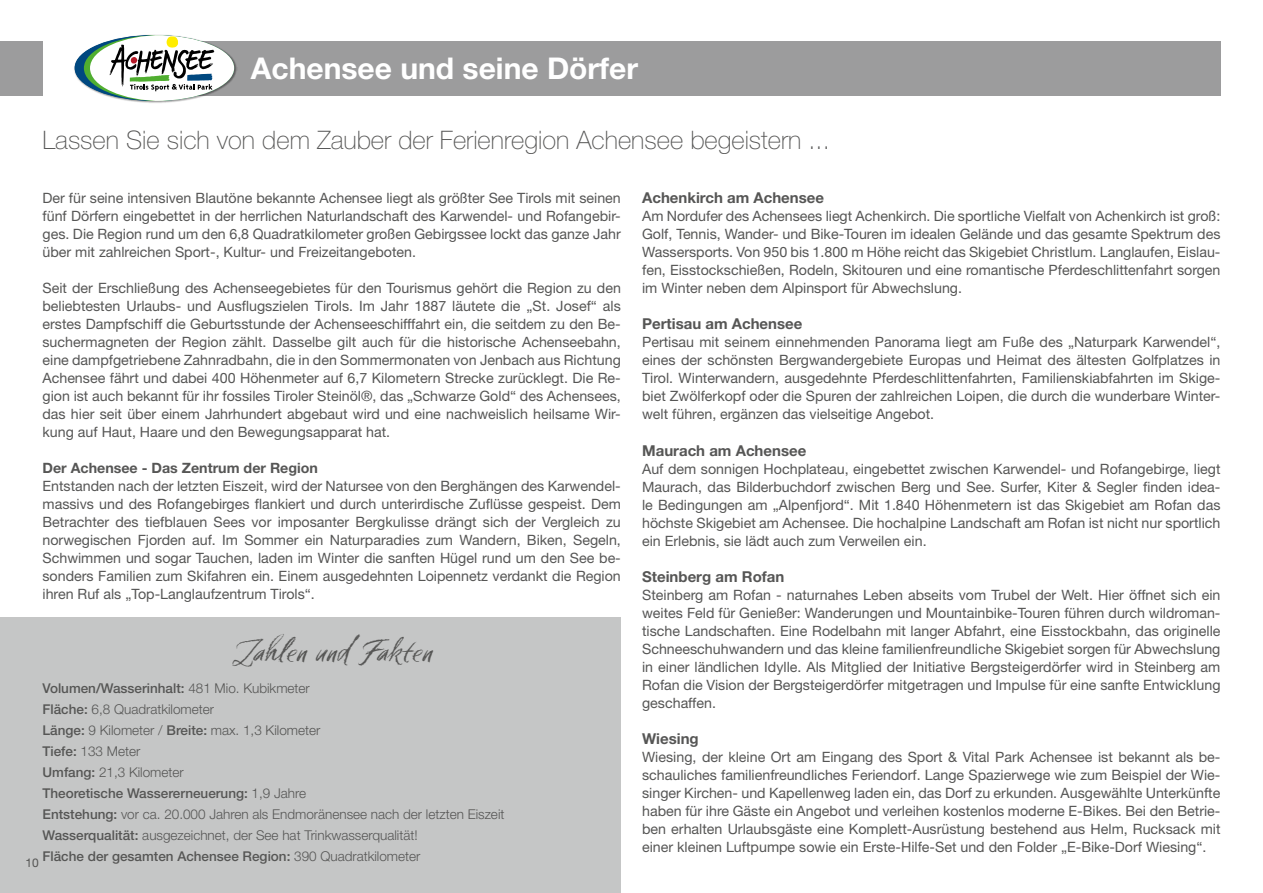
<style>
.page{position:relative;width:1263px;height:893px;background:#fff}
.page>*{position:absolute;margin:0;border:0;box-sizing:border-box;transform-origin:0 0}
.t1{font:700 30px "Helvetica Neue LT Pro";color:#fff}
.t2{font:30px "Six Hands Chalk";color:#565655}
.t3{font:100 25.5px "Helvetica Neue LT Pro";color:#565655}
.t4{font:700 15px "Helvetica Neue LT Pro";color:#565655}
.t5{font:14.25px/18px "Helvetica Neue LT Pro";color:#565655;text-align:justify}
.t6{font:700 14.25px "Helvetica Neue LT Pro";color:#565655}
.t7{font:300 13.5px/21px "Helvetica Neue LT Pro";color:#565655}
.t8{font:12px "Helvetica Neue LT Pro";color:#565655}
.s1{font-weight:500}
</style>
<div class="page">
<div style="left:0;top:42px;width:43px;height:54px;background:#9c9c9d"></div>
<div style="left:179px;top:42px;width:1041px;height:54px;background:#9c9c9d"></div>
<img style="left:74px;top:34px;width:163px;height:69px">
<svg style="left:75px;top:35px;width:159px;height:66px"></svg>
<div style="left:0;top:617px;width:621px;height:276px;background:#c5c6c6"></div>
<h1 class="t1" style="left:251px;top:50px;width:389px">Achensee und seine Dörfer</h1>
<h2 class="t3" style="left:43px;top:125px;width:789px">Lassen Sie sich von dem Zauber der Ferienregion Achensee begeistern ...</h2>
<p class="t5" style="left:43px;top:189px;width:580px">Der für seine intensiven Blautöne bekannte Achensee liegt als größter See Tirols mit seinen fünf Dörfern eingebettet in der herrlichen Naturlandschaft des Karwendel- und Rofangebir&shy;ges. Die Region rund um den 6,8 Quadratkilometer großen Gebirgssee lockt das ganze Jahr über mit zahlreichen Sport-, Kultur- und Freizeitangeboten.</p>
<p class="t5" style="left:43px;top:279px;width:580px">Seit der Erschließung des Achenseegebietes für den Tourismus gehört die Region zu den beliebtesten Urlaubs- und Ausflugszielen Tirols. Im Jahr 1887 läutete die „St. Josef“ als erstes Dampfschiff die Geburtsstunde der Achenseeschifffahrt ein, die seitdem zu den Be&shy;suchermagneten der Region zählt. Dasselbe gilt auch für die historische Achenseebahn, eine dampfgetriebene Zahnradbahn, die in den Sommermonaten von Jenbach aus Richtung Achensee fährt und dabei 400 Höhenmeter auf 6,7 Kilometern Strecke zurücklegt. Die Re&shy;gion ist auch bekannt für ihr fossiles Tiroler Steinöl®, das „Schwarze Gold“ des Achensees, das hier seit über einem Jahrhundert abgebaut wird und eine nachweislich heilsame Wir&shy;kung auf Haut, Haare und den Bewegungsapparat hat.</p>
<p class="t6" style="left:43px;top:460px;width:277px">Der Achensee - Das Zentrum der Region</p>
<p class="t5" style="left:43px;top:477px;width:580px">Entstanden nach der letzten Eiszeit, wird der Natursee von den Berghängen des Karwendel&shy;massivs und des Rofangebirges flankiert und durch unterirdische Zuflüsse gespeist. Dem Betrachter des tiefblauen Sees vor imposanter Bergkulisse drängt sich der Vergleich zu norwegischen Fjorden auf. Im Sommer ein Naturparadies zum Wandern, Biken, Segeln, Schwimmen und sogar Tauchen, laden im Winter die sanften Hügel rund um den See be&shy;sonders Familien zum Skifahren ein. Einem ausgedehnten Loipennetz verdankt die Region ihren Ruf als „Top-Langlaufzentrum Tirols“.</p>
<h1 class="t2" style="left:232px;top:633px;width:202px">Zahlen und Fakten</h1>
<p class="t7" style="left:43px;top:677px;width:463px"><span class="s1">Volumen/Wasserinhalt:</span> 481 Mio. Kubikmeter<br><span class="s1">Fläche:</span> 6,8 Quadratkilometer<br><span class="s1">Länge:</span> 9 Kilometer / <span class="s1">Breite:</span> max. 1,3 Kilometer<br><span class="s1">Tiefe:</span> 133 Meter<br><span class="s1">Umfang:</span> 21,3 Kilometer<br><span class="s1">Theoretische Wassererneuerung:</span> 1,9 Jahre<br><span class="s1">Entstehung:</span> vor ca. 20.000 Jahren als Endmoränensee nach der letzten Eiszeit <span class="s1">Wasserqualität:</span> ausgezeichnet, der See hat Trinkwasserqualität!<br><span class="s1">Fläche der gesamten Achensee Region:</span> 390 Quadratkilometer</p>
<p class="t8" style="left:26px;top:856px;width:15px">10</p>
<p class="t4" style="left:642px;top:189px;width:183px">Achenkirch am Achensee</p>
<p class="t5" style="left:642px;top:207px;width:580px">Am Nordufer des Achensees liegt Achenkirch. Die sportliche Vielfalt von Achenkirch ist groß:<br>Golf, Tennis, Wander- und Bike-Touren im idealen Gelände und das gesamte Spektrum des Wassersports. Von 950 bis 1.800 m Höhe reicht das Skigebiet Christlum. Langlaufen, Eislau&shy;fen, Eisstockschießen, Rodeln, Skitouren und eine romantische Pferdeschlittenfahrt sorgen im Winter neben dem Alpinsport für Abwechslung.</p>
<p class="t4" style="left:642px;top:315px;width:162px">Pertisau am Achensee</p>
<p class="t5" style="left:642px;top:333px;width:580px">Pertisau mit seinem einnehmenden Panorama liegt am Fuße des „Naturpark Karwendel“, eines der schönsten Bergwandergebiete Europas und Heimat des ältesten Golfplatzes in Tirol. Winterwandern, ausgedehnte Pferdeschlittenfahrten, Familienskiabfahrten im Skige&shy;biet Zwölferkopf oder die Spuren der zahlreichen Loipen, die durch die wunderbare Winter&shy;welt führen, ergänzen das vielseitige Angebot.</p>
<p class="t4" style="left:642px;top:441px;width:166px">Maurach am Achensee</p>
<p class="t5" style="left:642px;top:459px;width:580px">Auf dem sonnigen Hochplateau, eingebettet zwischen Karwendel- und Rofangebirge, liegt Maurach, das Bilderbuchdorf zwischen Berg und See. Surfer, Kiter &amp; Segler finden idea&shy;le Bedingungen am „Alpenfjord“. Mit 1.840 Höhenmetern ist das Skigebiet am Rofan das höchste Skigebiet am Achensee. Die hochalpine Landschaft am Rofan ist nicht nur sportlich ein Erlebnis, sie lädt auch zum Verweilen ein.</p>
<p class="t4" style="left:642px;top:567px;width:144px">Steinberg am Rofan</p>
<p class="t5" style="left:642px;top:585px;width:580px">Steinberg am Rofan - naturnahes Leben abseits vom Trubel der Welt. Hier öffnet sich ein weites Feld für Genießer: Wanderungen und Mountainbike-Touren führen durch wildroman&shy;tische Landschaften. Eine Rodelbahn mit langer Abfahrt, eine Eisstockbahn, das originelle Schneeschuhwandern und das kleine familienfreundliche Skigebiet sorgen für Abwechslung in einer ländlichen Idylle. Als Mitglied der Initiative Bergsteigerdörfer wird in Steinberg am Rofan die Vision der Bergsteigerdörfer mitgetragen und Impulse für eine sanfte Entwicklung geschaffen.</p>
<p class="t4" style="left:642px;top:729px;width:58px">Wiesing</p>
<p class="t5" style="left:642px;top:747px;width:580px">Wiesing, der kleine Ort am Eingang des Sport &amp; Vital Park Achensee ist bekannt als be&shy;schauliches familienfreundliches Feriendorf. Lange Spazierwege wie zum Beispiel der Wie&shy;singer Kirchen- und Kapellenweg laden ein, das Dorf zu erkunden. Ausgewählte Unterkünfte haben für ihre Gäste ein Angebot und verleihen kostenlos moderne E-Bikes. Bei den Betrie&shy;ben erhalten Urlaubsgäste eine Komplett-Ausrüstung bestehend aus Helm, Rucksack mit einer kleinen Luftpumpe sowie ein Erste-Hilfe-Set und den Folder „E-Bike-Dorf Wiesing“.</p>
</div>
